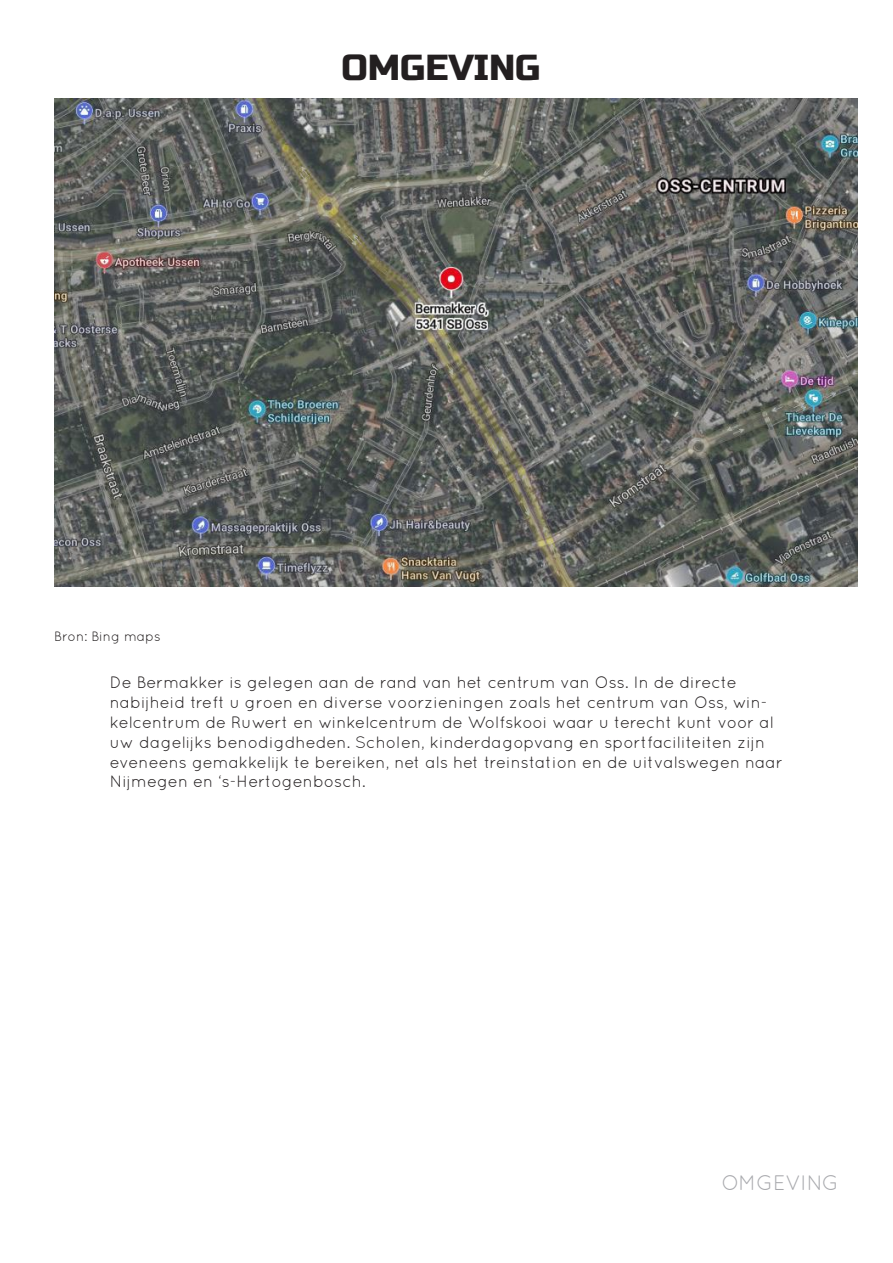
<style>
.page{position:relative;width:893px;height:1263px;background:#fff}
.page>*{position:absolute;margin:0;border:0;box-sizing:border-box;transform-origin:0 0}
.t1{font:36px "Russo One";color:#231f20}
.t2{font:21px "Quicksand";color:#a8a9ad}
.t3{font:16.5px/19.8px "Quicksand";color:#231f20}
.t4{font:13.5px "Quicksand";color:#231f20}
</style>
<div class="page">
<img style="left:54px;top:98px;width:803px;height:489px">
<p class="t1" style="left:342px;top:47px;width:200px">OMGEVING</p>
<p class="t4" style="left:54px;top:628px;width:108px">Bron: Bing maps</p>
<p class="t3" style="left:110px;top:672px;width:675px">De Bermakker is gelegen aan de rand van het centrum van Oss. In de directe nabijheid treft u groen en diverse voorzieningen zoals het centrum van Oss, win&shy;kelcentrum de Ruwert en winkelcentrum de Wolfskooi waar u terecht kunt voor al uw dagelijks benodigdheden. Scholen, kinderdagopvang en sportfaciliteiten zijn eveneens gemakkelijk te bereiken, net als het treinstation en de uitvalswegen naar Nijmegen en ‘s-Hertogenbosch.</p>
<p class="t2" style="left:721px;top:1171px;width:119px">OMGEVING</p>
</div>
